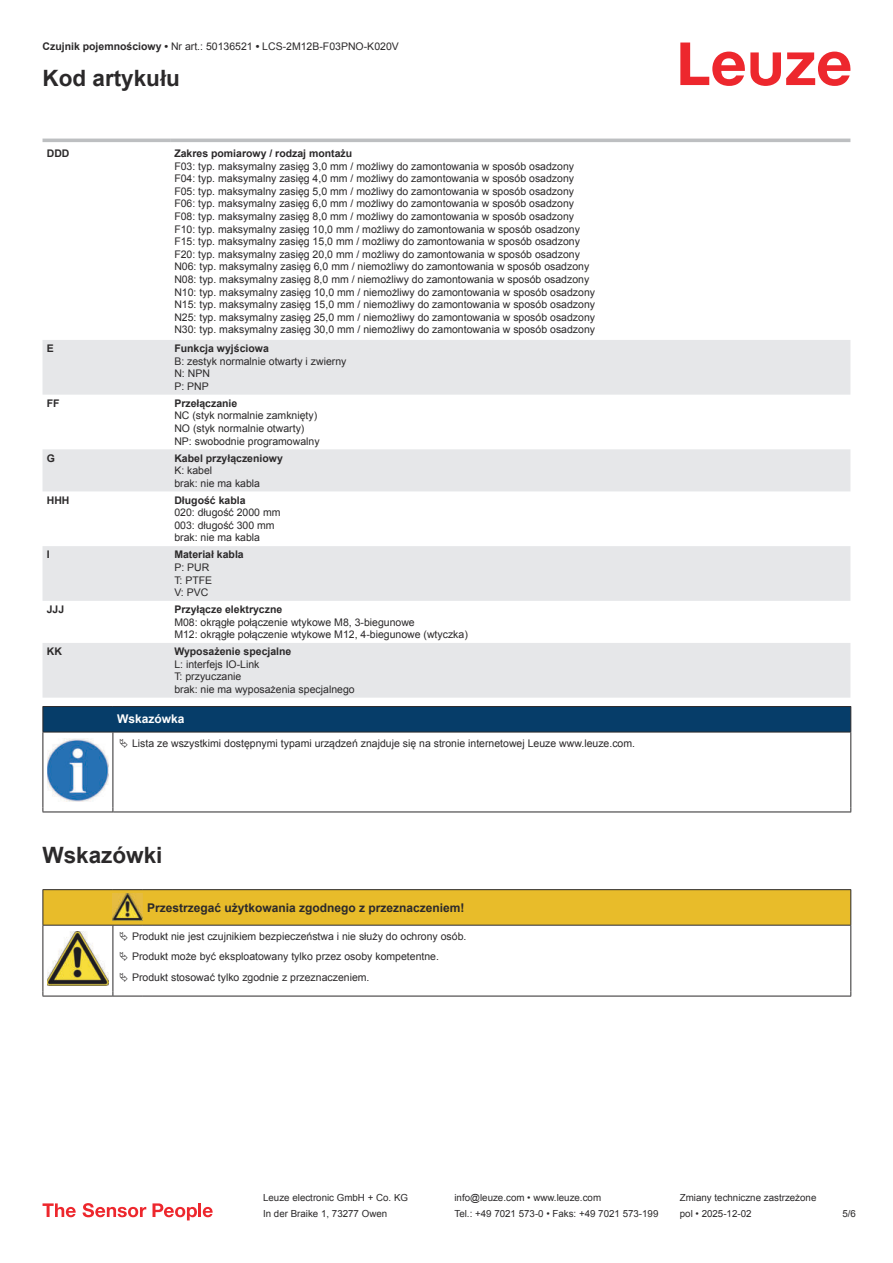
<style>
.page{position:relative;width:893px;height:1263px;background:#fff}
.page>*{position:absolute;margin:0;border:0;box-sizing:border-box;transform-origin:0 0}
.t1{font:700 22.5px "Arial";color:#2b292a}
.t2{font:700 12px "Arial";color:#2b292a}
.t3{font:700 12px "Arial";color:#fff}
.t4{font:10.5px/12.6px "Arial";color:#2b292a}
.t5{font:700 10.5px "Arial";color:#2b292a}
.t6{font:9.75px "Arial";color:#2b292a}
.s1{font-weight:700}
</style>
<div class="page">
<svg style="left:680px;top:43px;width:170px;height:43px"></svg>
<svg style="left:43px;top:340px;width:807px;height:358px;fill:#e6e7e9"></svg>
<hr style="left:43px;top:139px;width:127px;height:3px;background:#bdbfc1">
<hr style="left:170px;top:139px;width:680px;height:3px;background:#bdbfc1">
<svg style="left:43px;top:1203px;width:33px;height:14px"></svg>
<svg style="left:83px;top:1203px;width:63px;height:14px"></svg>
<svg style="left:153px;top:1203px;width:44px;height:17px"></svg>
<hr style="left:198px;top:1203px;width:3px;height:14px;background:#ed272d">
<svg style="left:203px;top:1207px;width:10px;height:10px"></svg>
<hr style="left:43px;top:732px;width:70px;height:1px;background:#2b292a">
<svg style="left:43px;top:706px;width:808px;height:26px;background:#083b65"></svg>
<hr style="left:113px;top:732px;width:738px;height:1px;background:#2b292a">
<hr style="left:43px;top:732px;width:1px;height:75px;background:#2b292a">
<hr style="left:113px;top:732px;width:1px;height:75px;background:#2b292a">
<hr style="left:850px;top:732px;width:1px;height:75px;background:#2b292a">
<hr style="left:43px;top:811px;width:70px;height:1px;background:#2b292a">
<hr style="left:113px;top:811px;width:738px;height:1px;background:#2b292a">
<img style="left:47px;top:738px;width:61px;height:63px">
<hr style="left:43px;top:889px;width:70px;height:1px;background:#2b292a">
<hr style="left:113px;top:889px;width:30px;height:1px;background:#2b292a">
<hr style="left:143px;top:889px;width:708px;height:1px;background:#2b292a">
<hr style="left:43px;top:996px;width:70px;height:1px;background:#2b292a">
<hr style="left:113px;top:996px;width:30px;height:1px;background:#2b292a">
<hr style="left:143px;top:996px;width:708px;height:1px;background:#2b292a">
<svg style="left:43px;top:890px;width:808px;height:106px"></svg>
<p class="t4" style="left:43px;top:41px;width:358px"><span class="s1">Czujnik pojemnościowy •</span> Nr art.: 50136521 <span class="s1">•</span> LCS-2M12B-F03PNO-K020V</p>
<h1 class="t1" style="left:43px;top:63px;width:139px">Kod artykułu</h1>
<p class="t5" style="left:47px;top:149px;width:24px">DDD</p>
<p class="t5" style="left:174px;top:146px;width:179px">Zakres pomiarowy / rodzaj montażu</p>
<p class="t4" style="left:174px;top:160px;width:422px">F03: typ. maksymalny zasięg 3,0 mm / możliwy do zamontowania w sposób osadzony F04: typ. maksymalny zasięg 4,0 mm / możliwy do zamontowania w sposób osadzony F05: typ. maksymalny zasięg 5,0 mm / możliwy do zamontowania w sposób osadzony F06: typ. maksymalny zasięg 6,0 mm / możliwy do zamontowania w sposób osadzony F08: typ. maksymalny zasięg 8,0 mm / możliwy do zamontowania w sposób osadzony F10: typ. maksymalny zasięg 10,0 mm / możliwy do zamontowania w sposób osadzony F15: typ. maksymalny zasięg 15,0 mm / możliwy do zamontowania w sposób osadzony F20: typ. maksymalny zasięg 20,0 mm / możliwy do zamontowania w sposób osadzony N06: typ. maksymalny zasięg 6,0 mm / niemożliwy do zamontowania w sposób osadzony N08: typ. maksymalny zasięg 8,0 mm / niemożliwy do zamontowania w sposób osadzony N10: typ. maksymalny zasięg 10,0 mm / niemożliwy do zamontowania w sposób osadzony N15: typ. maksymalny zasięg 15,0 mm / niemożliwy do zamontowania w sposób osadzony N25: typ. maksymalny zasięg 25,0 mm / niemożliwy do zamontowania w sposób osadzony N30: typ. maksymalny zasięg 30,0 mm / niemożliwy do zamontowania w sposób osadzony</p>
<p class="t5" style="left:47px;top:344px;width:9px">E</p>
<p class="t5" style="left:174px;top:341px;width:96px">Funkcja wyjściowa</p>
<p class="t4" style="left:174px;top:355px;width:174px">B: zestyk normalnie otwarty i zwierny<br>N: NPN<br>P: PNP</p>
<p class="t5" style="left:47px;top:399px;width:14px">FF</p>
<p class="t5" style="left:174px;top:396px;width:65px">Przełączanie</p>
<p class="t4" style="left:174px;top:409px;width:147px">NC (styk normalnie zamknięty)<br>NO (styk normalnie otwarty)<br>NP: swobodnie programowalny</p>
<p class="t5" style="left:47px;top:454px;width:10px">G</p>
<p class="t5" style="left:174px;top:450px;width:110px">Kabel przyłączeniowy</p>
<p class="t4" style="left:174px;top:464px;width:87px">K: kabel<br>brak: nie ma kabla</p>
<p class="t5" style="left:47px;top:492px;width:24px">HHH</p>
<p class="t5" style="left:174px;top:492px;width:73px">Długość kabla</p>
<p class="t4" style="left:174px;top:506px;width:108px">020: długość 2000 mm<br>003: długość 300 mm brak: nie ma kabla</p>
<p class="t5" style="left:47px;top:551px;width:4px">I</p>
<p class="t5" style="left:174px;top:547px;width:71px">Materiał kabla</p>
<p class="t4" style="left:174px;top:561px;width:39px">P: PUR<br>T: PTFE<br>V: PVC</p>
<p class="t5" style="left:47px;top:602px;width:19px">JJJ</p>
<p class="t5" style="left:174px;top:602px;width:109px">Przyłącze elektryczne</p>
<p class="t4" style="left:174px;top:616px;width:295px">M08: okrągłe połączenie wtykowe M8, 3-biegunowe<br>M12: okrągłe połączenie wtykowe M12, 4-biegunowe (wtyczka)</p>
<p class="t5" style="left:47px;top:647px;width:17px">KK</p>
<p class="t5" style="left:174px;top:644px;width:119px">Wyposażenie specjalne</p>
<p class="t4" style="left:174px;top:658px;width:182px">L: interfejs IO-Link<br>T: przyuczanie<br>brak: nie ma wyposażenia specjalnego</p>
<p class="t3" style="left:117px;top:711px;width:69px">Wskazówka</p>
<p class="t4" style="left:132px;top:737px;width:505px">Lista ze wszystkimi dostępnymi typami urządzeń znajduje się na stronie internetowej Leuze www.leuze.com.</p>
<h1 class="t1" style="left:43px;top:839px;width:122px">Wskazówki</h1>
<p class="t2" style="left:147px;top:899px;width:319px">Przestrzegać użytkowania zgodnego z przeznaczeniem!</p>
<p class="t4" style="left:132px;top:926px;width:336px;line-height:20.2px">Produkt nie jest czujnikiem bezpieczeństwa i nie służy do ochrony osób.<br>Produkt może być eksploatowany tylko przez osoby kompetentne.<br>Produkt stosować tylko zgodnie z przeznaczeniem.</p>
<p class="t6" style="left:263px;top:1191px;width:146px">Leuze electronic GmbH + Co. KG</p>
<p class="t6" style="left:454px;top:1191px;width:148px">info@leuze.com • www.leuze.com</p>
<p class="t6" style="left:680px;top:1191px;width:138px">Zmiany techniczne zastrzeżone</p>
<p class="t6" style="left:263px;top:1210px;width:126px">In der Braike 1, 73277 Owen</p>
<p class="t6" style="left:454px;top:1207px;width:205px">Tel.: +49 7021 573-0 • Faks: +49 7021 573-199</p>
<p class="t6" style="left:680px;top:1207px;width:73px">pol • 2025-12-02</p>
<p class="t6" style="left:842px;top:1210px;width:15px">5 /6</p>
</div>
